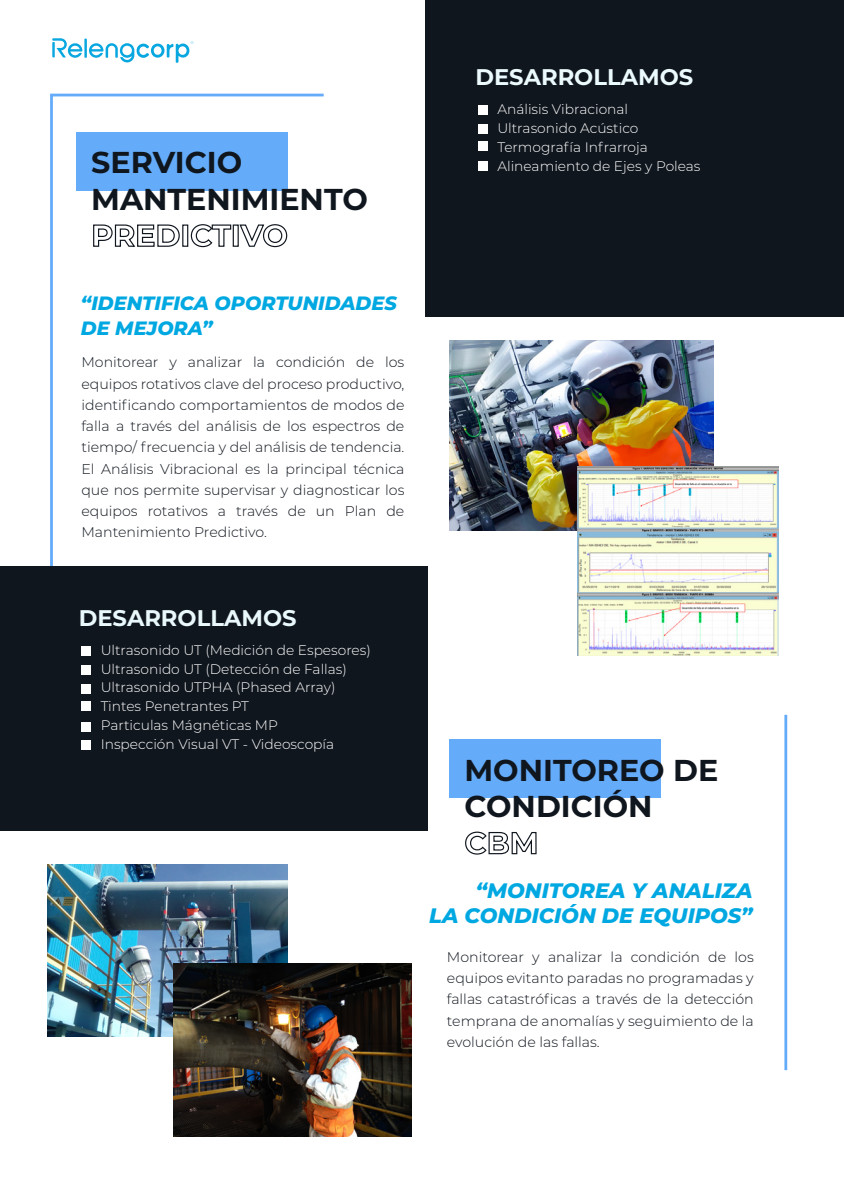
<style>
.page{position:relative;width:844px;height:1191px;background:#fff}
.page>*{position:absolute;margin:0;border:0;box-sizing:border-box;transform-origin:0 0}
.t1{font:700 30.1px/36.6px "Montserrat";color:#10161e}
.t2{font:700 22.57px "Montserrat";color:#ebfafc}
.t3{font:700 22.57px "Montserrat";color:#e9f8fa}
.t4{font:italic 800 21px/25.4px "Montserrat";color:#00a8e1;text-align:right}
.t5{font:italic 800 19.25px/25.4px "Montserrat";color:#00a8e1}
.t6{font:300 14.17px/21.2px "Montserrat";color:#10161e;text-align:justify}
.t7{font:300 13.83px/18.7px "Montserrat";color:#fff}
</style>
<div class="page">
<svg style="left:50px;top:93px;width:274px;height:473px"></svg>
<hr style="left:784px;top:715px;width:3px;height:355px;background:#64abf9">
<div style="left:425px;top:0;width:418px;height:317px;background:#10161e"></div>
<div style="left:449px;top:739px;width:211px;height:59px;background:#64abf9"></div>
<svg style="left:465px;top:831px;width:72px;height:24px"></svg>
<div style="left:76px;top:132px;width:211px;height:58px;background:#64abf9"></div>
<svg style="left:92px;top:224px;width:88px;height:24px"></svg>
<div style="left:182px;top:224px;width:6px;height:23px;border:1px solid #10161e"></div>
<svg style="left:190px;top:223px;width:42px;height:25px"></svg>
<div style="left:233px;top:224px;width:6px;height:23px;border:1px solid #10161e"></div>
<svg style="left:238px;top:223px;width:50px;height:25px"></svg>
<div style="left:478px;top:162px;width:9px;height:9px;background:#fff"></div>
<div style="left:478px;top:142px;width:9px;height:9px;background:#fff"></div>
<div style="left:478px;top:124px;width:9px;height:9px;background:#fff"></div>
<div style="left:478px;top:105px;width:9px;height:9px;background:#fff"></div>
<div style="left:1px;top:566px;width:426px;height:264px;background:#10161e"></div>
<div style="left:81px;top:684px;width:9px;height:9px;background:#fff"></div>
<div style="left:81px;top:701px;width:9px;height:9px;background:#fff"></div>
<div style="left:81px;top:722px;width:9px;height:9px;background:#fff"></div>
<div style="left:81px;top:740px;width:9px;height:9px;background:#fff"></div>
<div style="left:81px;top:646px;width:9px;height:9px;background:#fff"></div>
<div style="left:81px;top:665px;width:9px;height:9px;background:#fff"></div>
<img style="left:449px;top:340px;width:264px;height:190px">
<img style="left:577px;top:466px;width:201px;height:189px">
<img style="left:47px;top:864px;width:240px;height:172px">
<img style="left:173px;top:963px;width:238px;height:173px">
<svg style="left:52px;top:38px;width:141px;height:25px"></svg>
<h1 class="t1" style="left:91px;top:143px;width:278px">SERVICIO<br>MANTENIMIENTO</h1>
<h2 class="t2" style="left:475px;top:61px;width:219px">DESARROLLAMOS</h2>
<p class="t7" style="left:497px;top:99px;width:204px">Análisis Vibracional<br>Ultrasonido Acústico<br>Termografía Infrarroja<br>Alineamiento de Ejes y Poleas</p>
<h3 class="t5" style="left:81px;top:289px;width:317px">“IDENTIFICA OPORTUNIDADES<br>DE MEJORA”</h3>
<p class="t6" style="left:81px;top:351px;width:324px">Monitorear y analizar la condición de los equipos rotativos clave del proceso productivo, identificando comportamientos de modos de falla a través del análisis de los espectros de tiempo/ frecuencia y del análisis de tendencia.<br>El Análisis Vibracional es la principal técnica que nos permite supervisar y diagnosticar los equipos rotativos a través de un Plan de Mantenimiento Predictivo.</p>
<h2 class="t3" style="left:79px;top:601px;width:219px">DESARROLLAMOS</h2>
<p class="t7" style="left:101px;top:640px;width:271px">Ultrasonido UT (Medición de Espesores)<br>Ultrasonido UT (Detección de Fallas)<br>Ultrasonido UTPHA (Phased Array)<br>Tintes Penetrantes PT<br>Particulas Mágnéticas MP<br>Inspección Visual VT - Videoscopía</p>
<h1 class="t1" style="left:464px;top:750px;width:255px">MONITOREO DE<br>CONDICIÓN</h1>
<h3 class="t4" style="left:429px;top:876px;width:325px">“MONITOREA Y ANALIZA<br>LA CONDICIÓN DE EQUIPOS”</h3>
<p class="t6" style="left:447px;top:945px;width:308px">Monitorear y analizar la condición de los equipos evitanto paradas no programadas y fallas catastróficas a través de la detección temprana de anomalías y seguimiento de la evolución de las fallas.</p>
</div>
